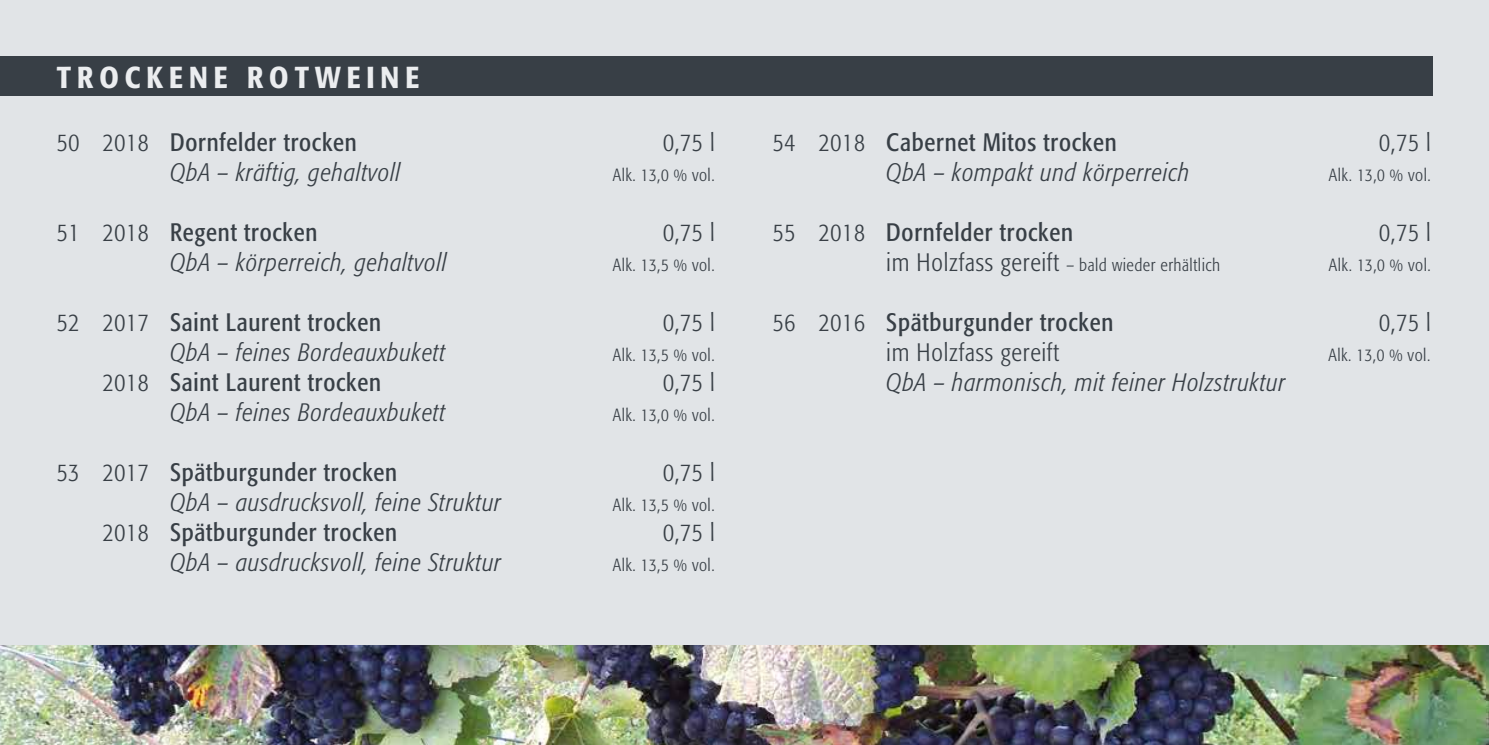
<style>
.page{position:relative;width:1489px;height:745px;background:#fff}
.page>*{position:absolute;margin:0;border:0;box-sizing:border-box;transform-origin:0 0}
.t1{font:500 30px "Formata Condensed BQ";letter-spacing:.2em;color:#ebedef}
.t2{font:italic 300 25px "Formata Condensed BQ";letter-spacing:.03em;color:#383f46}
.t3{font:25px "Formata Condensed BQ";letter-spacing:.03em;color:#383f46}
.t4{font:300 25px "Formata Condensed BQ";letter-spacing:.03em;color:#383f46}
.t5{font:300 17.5px "Formata Condensed BQ";letter-spacing:.03em;color:#383f46}
.s1{font-weight:300}
.s2{font-size:25px}
</style>
<div class="page">
<div style="left:0;top:0;width:1488px;height:744px;background:#e1e4e7"></div>
<img style="left:0;top:645px;width:1488px;height:99px">
<div style="left:0;top:57px;width:1431px;height:39px;background:#383f46"></div>
<p class="t1" style="left:57px;top:59px;width:364px">TROCKENE ROTWEINE</p>
<p class="t3" style="left:57px;top:127px;width:302px"><span class="s1">50 2018</span> Dornfelder trocken</p>
<p class="t4" style="left:663px;top:128px;width:53px">0,75 l</p>
<p class="t2" style="left:170px;top:158px;width:232px">QbA – kräftig, gehaltvoll</p>
<p class="t5" style="left:612px;top:165px;width:103px">Alk. 13,0 % vol.</p>
<p class="t3" style="left:57px;top:217px;width:262px"><span class="s1">51 2018</span> Regent trocken</p>
<p class="t4" style="left:663px;top:218px;width:53px">0,75 l</p>
<p class="t2" style="left:170px;top:248px;width:278px">QbA – körperreich, gehaltvoll</p>
<p class="t5" style="left:612px;top:255px;width:103px">Alk. 13,5 % vol.</p>
<p class="t3" style="left:57px;top:307px;width:326px"><span class="s1">52 2017</span> Saint Laurent trocken</p>
<p class="t4" style="left:663px;top:308px;width:53px">0,75 l</p>
<p class="t2" style="left:170px;top:338px;width:277px">QbA – feines Bordeauxbukett</p>
<p class="t5" style="left:612px;top:345px;width:103px">Alk. 13,5 % vol.</p>
<p class="t3" style="left:103px;top:367px;width:280px"><span class="s1">2018</span> Saint Laurent trocken</p>
<p class="t4" style="left:663px;top:368px;width:53px">0,75 l</p>
<p class="t2" style="left:170px;top:398px;width:277px">QbA – feines Bordeauxbukett</p>
<p class="t5" style="left:612px;top:405px;width:103px">Alk. 13,0 % vol.</p>
<p class="t3" style="left:57px;top:457px;width:342px"><span class="s1">53 2017</span> Spätburgunder trocken</p>
<p class="t4" style="left:663px;top:458px;width:53px">0,75 l</p>
<p class="t2" style="left:170px;top:488px;width:333px">QbA – ausdrucksvoll, feine Struktur</p>
<p class="t5" style="left:612px;top:495px;width:103px">Alk. 13,5 % vol.</p>
<p class="t3" style="left:103px;top:517px;width:296px"><span class="s1">2018</span> Spätburgunder trocken</p>
<p class="t4" style="left:663px;top:518px;width:53px">0,75 l</p>
<p class="t2" style="left:170px;top:548px;width:333px">QbA – ausdrucksvoll, feine Struktur</p>
<p class="t5" style="left:612px;top:555px;width:103px">Alk. 13,5 % vol.</p>
<p class="t3" style="left:772px;top:127px;width:345px"><span class="s1">54 2018</span> Cabernet Mitos trocken</p>
<p class="t4" style="left:1378px;top:128px;width:53px">0,75 l</p>
<p class="t2" style="left:886px;top:158px;width:305px">QbA – kompakt und körperreich</p>
<p class="t5" style="left:1328px;top:165px;width:103px">Alk. 13,0 % vol.</p>
<p class="t3" style="left:772px;top:217px;width:302px"><span class="s1">55 2018</span> Dornfelder trocken</p>
<p class="t4" style="left:1378px;top:218px;width:53px">0,75 l</p>
<p class="t5" style="left:886px;top:255px;width:335px"><span class="s2">im Holzfass gereift</span> – bald wieder erhältlich</p>
<p class="t5" style="left:1328px;top:255px;width:103px">Alk. 13,0 % vol.</p>
<p class="t3" style="left:772px;top:307px;width:342px"><span class="s1">56 2016</span> Spätburgunder trocken</p>
<p class="t4" style="left:1378px;top:308px;width:53px">0,75 l</p>
<p class="t4" style="left:886px;top:338px;width:174px">im Holzfass gereift</p>
<p class="t5" style="left:1328px;top:345px;width:103px">Alk. 13,0 % vol.</p>
<p class="t2" style="left:886px;top:368px;width:401px">QbA – harmonisch, mit feiner Holzstruktur</p>
</div>
